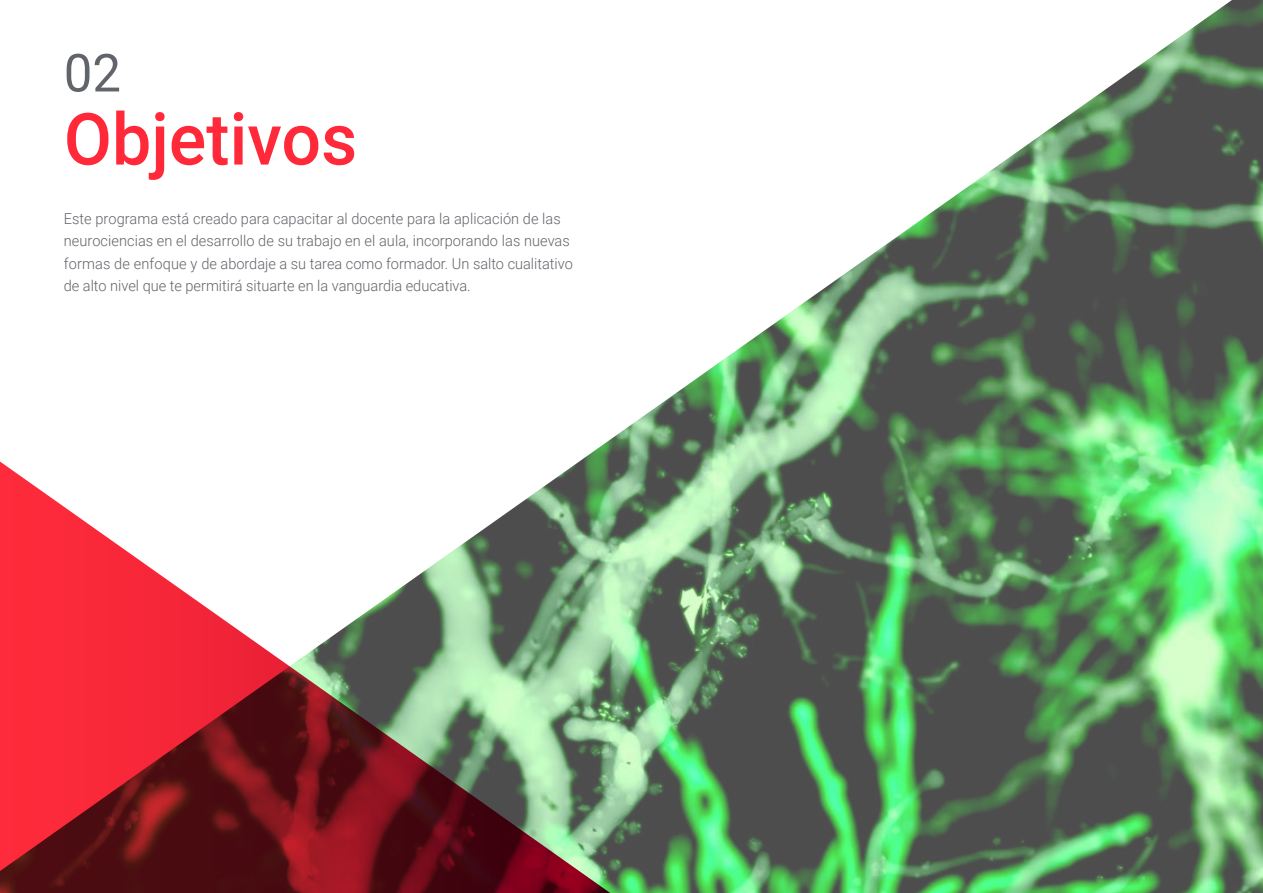
<style>
.page{position:relative;width:1263px;height:893px;background:#fff}
.page>*{position:absolute;margin:0;border:0;box-sizing:border-box;transform-origin:0 0}
.t1{font:500 72px "Roboto";color:#ff293a}
.t2{font:52.5px "Roboto";color:#61646a}
.t3{font:300 15px/22.5px "Roboto";letter-spacing:.005em;color:#61646a}
</style>
<div class="page">
<img style="left:601px;top:0;width:662px;height:893px">
<svg style="left:0;top:446px;width:640px;height:447px"></svg>
<h2 class="t2" style="left:64px;top:36px;width:59px">02</h2>
<h1 class="t1" style="left:64px;top:89px;width:295px">Objetivos</h1>
<p class="t3" style="left:64px;top:207px;width:511px">Este programa está creado para capacitar al docente para la aplicación de las neurociencias en el desarrollo de su trabajo en el aula, incorporando las nuevas formas de enfoque y de abordaje a su tarea como formador. Un salto cualitativo de alto nivel que te permitirá situarte en la vanguardia educativa.</p>
</div>
